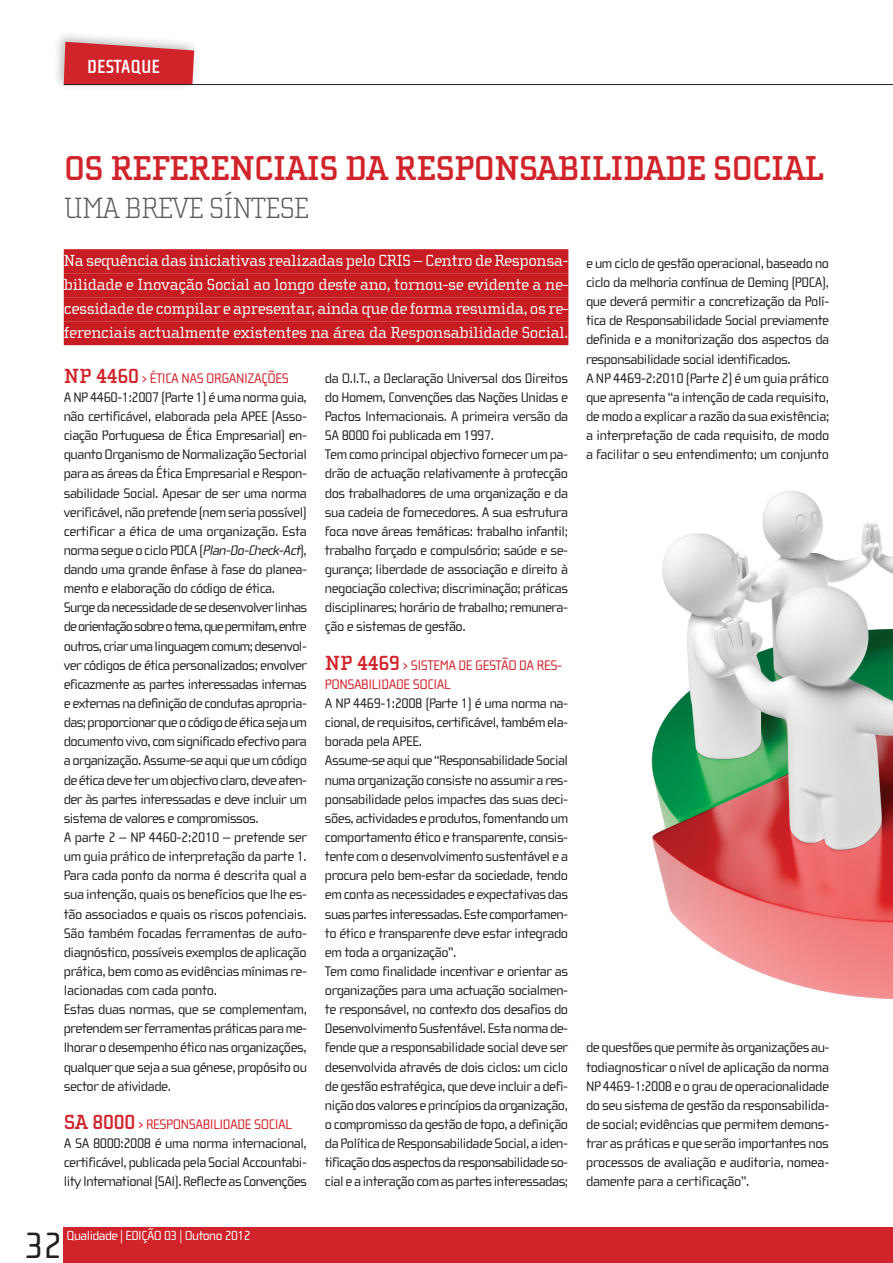
<style>
.page{position:relative;width:893px;height:1263px;background:#fff}
.page>*{position:absolute;margin:0;border:0;box-sizing:border-box;transform-origin:0 0}
.t1{font:37.5px "Cholla Wide";color:#231f20}
.t2{font:700 35.4px "Cholla Slab";letter-spacing:-.035em;color:#d1232a}
.t3{font:100 30px "Cholla Slab";letter-spacing:-.03em;color:#57585a}
.t4{font:700 19.5px "Cholla Sans";color:#fff}
.t5{font:16.5px/24px "Cholla Slab";letter-spacing:-.02em;color:#fff;text-align:justify}
.t6{font:14.25px/19.2px "Cholla Wide";letter-spacing:-.03em;color:#231f20;text-align:justify}
.t7{font:14.25px/19.2px "Cholla Wide";letter-spacing:-.03em;color:#d1232a}
.t8{font:13.5px "Cholla Wide";letter-spacing:-.035em;color:#fff}
.s1{font-family:"Cholla Slab";font-weight:700;font-size:21px}
.s2{font-style:italic}
</style>
<div class="page">
<div style="left:64px;top:1227px;width:829px;height:36px;background:#d1232a"></div>
<div style="left:51px;top:30px;width:148px;height:61px;background:#231f20;opacity:.3"></div>
<svg style="left:64px;top:42px;width:130px;height:42px;background:#d2363d"></svg>
<hr style="left:64px;top:84px;width:829px;height:1px;background:#231f20">
<div style="left:64px;top:249px;width:504px;height:24px;background:#c61c22"></div>
<div style="left:64px;top:273px;width:504px;height:24px;background:#c61c22"></div>
<div style="left:64px;top:297px;width:504px;height:24px;background:#c61c22"></div>
<div style="left:64px;top:321px;width:504px;height:24px;background:#c61c22"></div>
<img style="left:651px;top:491px;width:242px;height:508px">
<p class="t4" style="left:87px;top:56px;width:74px">DESTAQUE</p>
<p class="t2" style="left:64px;top:149px;width:761px">OS REFERENCIAIS DA RESPONSABILIDADE SOCIAL</p>
<p class="t3" style="left:64px;top:191px;width:247px">UMA BREVE SÍNTESE</p>
<p class="t5" style="left:64px;top:248px;width:506px">Na sequência das iniciativas realizadas pelo CRIS – Centro de Responsa&shy;bilidade e Inovação Social ao longo deste ano, tornou-se evidente a ne&shy;cessidade de compilar e apresentar, ainda que de forma resumida, os re&shy;ferenciais actualmente existentes na área da Responsabilidade Social.</p>
<p class="t6" style="left:586px;top:254px;width:245px">e um ciclo de gestão operacional, baseado no ciclo da melhoria contínua de Deming (PDCA), que deverá permitir a concretização da Polí&shy;tica de Responsabilidade Social previamente definida e a monitorização dos aspectos da responsabilidade social identificados.</p>
<p class="t6" style="left:586px;top:369px;width:245px">A NP 4469-2:2010 (Parte 2) é um guia prático que apresenta “a intenção de cada requisito, de modo a explicar a razão da sua existência; a interpretação de cada requisito, de modo a facilitar o seu entendimento; um conjunto</p>
<p class="t7" style="left:64px;top:369px;width:227px"><span class="s1">NP 4460</span> › ÉTICA NAS ORGANIZAÇÕES</p>
<p class="t6" style="left:64px;top:388px;width:245px">A NP 4460-1:2007 (Parte 1) é uma norma guia, não certificável, elaborada pela APEE (Asso&shy;ciação Portuguesa de Ética Empresarial) en&shy;quanto Organismo de Normalização Sectorial para as áreas da Ética Empresarial e Respon&shy;sabilidade Social. Apesar de ser uma norma verificável, não pretende (nem seria possível) certificar a ética de uma organização. Esta norma segue o ciclo PDCA (<span class="s2">Plan-Do-Check-Act</span>), dando uma grande ênfase à fase do planea&shy;mento e elaboração do código de ética.</p>
<p class="t6" style="left:64px;top:598px;width:245px">Surge da necessidade de se desenvolver linhas de orientação sobre o tema, que permitam, entre outros, criar uma linguagem comum; desenvol&shy;ver códigos de ética personalizados; envolver eficazmente as partes interessadas internas e externas na definição de condutas apropria&shy;das; proporcionar que o código de ética seja um documento vivo, com significado efectivo para a organização. Assume-se aqui que um código de ética deve ter um objectivo claro, deve aten&shy;der às partes interessadas e deve incluir um sistema de valores e compromissos.</p>
<p class="t6" style="left:64px;top:828px;width:245px">A parte 2 – NP 4460-2:2010 – pretende ser um guia prático de interpretação da parte 1.<br>Para cada ponto da norma é descrita qual a sua intenção, quais os benefícios que lhe es&shy;tão associados e quais os riscos potenciais.<br>São também focadas ferramentas de auto&shy;diagnóstico, possíveis exemplos de aplicação prática, bem como as evidências mínimas re&shy;lacionadas com cada ponto.</p>
<p class="t6" style="left:64px;top:1000px;width:245px">Estas duas normas, que se complementam, pretendem ser ferramentas práticas para me&shy;lhorar o desempenho ético nas organizações, qualquer que seja a sua génese, propósito ou sector de atividade.</p>
<p class="t7" style="left:64px;top:1115px;width:230px"><span class="s1">SA 8000</span> › RESPONSABILIDADE SOCIAL</p>
<p class="t6" style="left:64px;top:1134px;width:245px">A SA 8000:2008 é uma norma internacional, certificável, publicada pela Social Accountabi&shy;lity International (SAI). Reflecte as Convenções</p>
<p class="t6" style="left:325px;top:369px;width:245px">da O.I.T., a Declaração Universal dos Direitos do Homem, Convenções das Nações Unidas e Pactos Internacionais. A primeira versão da SA 8000 foi publicada em 1997.</p>
<p class="t6" style="left:325px;top:445px;width:245px">Tem como principal objectivo fornecer um pa&shy;drão de actuação relativamente à protecção dos trabalhadores de uma organização e da sua cadeia de fornecedores. A sua estrutura foca nove áreas temáticas: trabalho infantil; trabalho forçado e compulsório; saúde e se&shy;gurança; liberdade de associação e direito à negociação colectiva; discriminação; práticas disciplinares; horário de trabalho; remunera&shy;ção e sistemas de gestão.</p>
<p class="t7" style="left:325px;top:656px;width:238px"><span class="s1">NP 4469</span> › SISTEMA DE GESTÃO DA RES-<br>PONSABILIDADE SOCIAL</p>
<p class="t6" style="left:325px;top:694px;width:245px">A NP 4469-1:2008 (Parte 1) é uma norma na&shy;cional, de requisitos, certificável, também ela&shy;borada pela APEE.</p>
<p class="t6" style="left:325px;top:751px;width:245px">Assume-se aqui que “Responsabilidade Social numa organização consiste no assumir a res&shy;ponsabilidade pelos impactes das suas deci&shy;sões, actividades e produtos, fomentando um comportamento ético e transparente, consis&shy;tente com o desenvolvimento sustentável e a procura pelo bem-estar da sociedade, tendo em conta as necessidades e expectativas das suas partes interessadas. Este comportamen&shy;to ético e transparente deve estar integrado em toda a organização”.</p>
<p class="t6" style="left:325px;top:962px;width:245px">Tem como finalidade incentivar e orientar as organizações para uma actuação socialmen&shy;te responsável, no contexto dos desafios do Desenvolvimento Sustentável. Esta norma de&shy;fende que a responsabilidade social deve ser desenvolvida através de dois ciclos: um ciclo de gestão estratégica, que deve incluir a defi&shy;nição dos valores e princípios da organização, o compromisso da gestão de topo, a definição da Política de Responsabilidade Social, a iden&shy;tificação dos aspectos da responsabilidade so&shy;cial e a interação com as partes interessadas;</p>
<p class="t6" style="left:586px;top:1038px;width:245px">de questões que permite às organizações au&shy;todiagnosticar o nível de aplicação da norma NP 4469-1:2008 e o grau de operacionalidade do seu sistema de gestão da responsabilida&shy;de social; evidências que permitem demons&shy;trar as práticas e que serão importantes nos processos de avaliação e auditoria, nomea&shy;damente para a certificação”.</p>
<p class="t8" style="left:67px;top:1228px;width:186px">Qualidade | EDIÇÃO 03 | Outono 2012</p>
<p class="t1" style="left:25px;top:1225px;width:39px">32</p>
<p class="t8" style="left:171px;top:1228px;width:68px">2 Verão 201</p>
</div>
